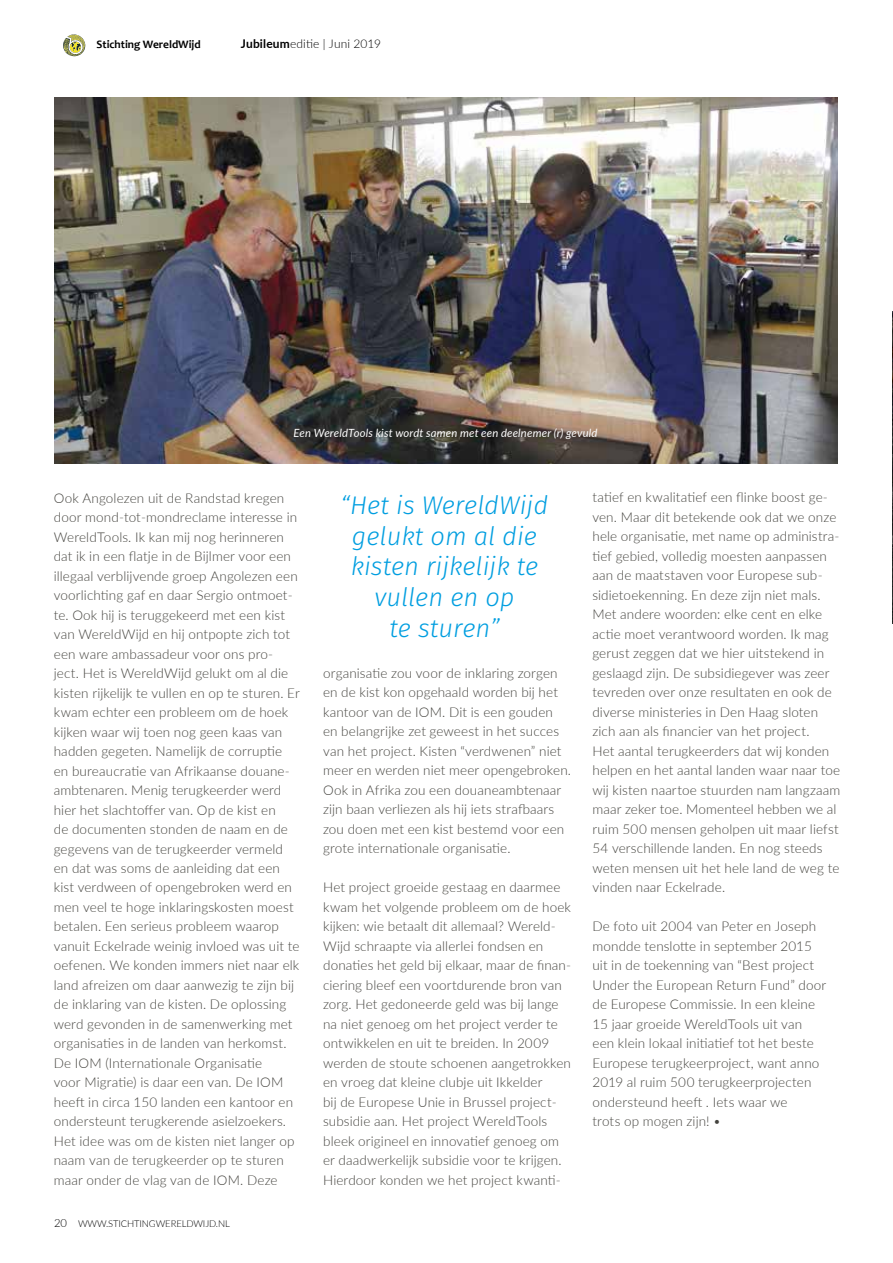
<style>
.page{position:relative;width:893px;height:1263px;background:#fff}
.page>*{position:absolute;margin:0;border:0;box-sizing:border-box;transform-origin:0 0}
.t1{font:italic 300 25.5px/30.6px "Fira Sans";color:#009ee0;text-align:center}
.t2{font:300 13.5px/19.5px "Lato";letter-spacing:.005em;color:#44433e}
.t3{font:300 12px "Lato";letter-spacing:.015em;color:#000}
.t4{font:700 11.4px "Candara";color:#000}
.t5{font:italic 11.25px "Lato";letter-spacing:.015em;color:#fff}
.t6{font:300 9.45px "Lato";letter-spacing:-.01em;color:#000}
.t7{font:700 6.15px "Candara";color:#000}
.s1{font-weight:700}
.s2{font-size:11.25px}
</style>
<div class="page">
<svg style="left:63px;top:34px;width:22px;height:23px"></svg>
<img style="left:54px;top:98px;width:783px;height:365px">
<img style="left:892px;top:312px;width:1px;height:312px">
<p class="t4" style="left:97px;top:37px;width:106px">Stichting WereldWijd</p>
<p class="t3" style="left:241px;top:36px;width:142px"><span class="s1">Jubileum</span>editie | Juni 2019</p>
<p class="t7" style="left:88px;top:43px;width:25px">Stichting</p>
<p class="t5" style="left:294px;top:424px;width:305px">Een WereldTools kist wordt samen met een deelnemer (r) gevuld</p>
<p class="t2" style="left:54px;top:487px;width:248px">Ook Angolezen uit de Randstad kregen door mond-tot-mondreclame interesse in WereldTools. Ik kan mij nog herinneren dat ik in een flatje in de Bijlmer voor een illegaal verblijvende groep Angolezen een voorlichting gaf en daar Sergio ontmoet&shy;te. Ook hij is teruggekeerd met een kist van WereldWijd en hij ontpopte zich tot een ware ambassadeur voor ons pro&shy;ject. Het is WereldWijd gelukt om al die kisten rijkelijk te vullen en op te sturen. Er kwam echter een probleem om de hoek kijken waar wij toen nog geen kaas van hadden gegeten. Namelijk de corruptie en bureaucratie van Afrikaanse douane&shy;ambtenaren. Menig terugkeerder werd hier het slachtoffer van. Op de kist en<br>de documenten stonden de naam en de gegevens van de terugkeerder vermeld en dat was soms de aanleiding dat een kist verdween of opengebroken werd en men veel te hoge inklaringskosten moest betalen. Een serieus probleem waarop vanuit Eckelrade weinig invloed was uit te oefenen. We konden immers niet naar elk land afreizen om daar aanwezig te zijn bij de inklaring van de kisten. De oplossing werd gevonden in de samenwerking met organisaties in de landen van herkomst.<br>De IOM (Internationale Organisatie<br>voor Migratie) is daar een van. De IOM heeft in circa 150 landen een kantoor en ondersteunt terugkerende asielzoekers.<br>Het idee was om de kisten niet langer op naam van de terugkeerder op te sturen maar onder de vlag van de IOM. Deze</p>
<p class="t6" style="left:54px;top:1217px;width:177px"><span class="s2">20</span> WWW.STICHTINGWERELDWIJD.NL</p>
<h1 class="t1" style="left:341px;top:490px;width:209px">“Het is WereldWijd gelukt om al die kisten rijkelijk te vullen en op<br>te sturen”</h1>
<p class="t2" style="left:323px;top:663px;width:249px">organisatie zou voor de inklaring zorgen en de kist kon opgehaald worden bij het kantoor van de IOM. Dit is een gouden<br>en belangrijke zet geweest in het succes van het project. Kisten “verdwenen” niet meer en werden niet meer opengebroken.<br>Ook in Afrika zou een douaneambtenaar zijn baan verliezen als hij iets strafbaars zou doen met een kist bestemd voor een grote internationale organisatie.</p>
<p class="t2" style="left:323px;top:877px;width:250px">Het project groeide gestaag en daarmee kwam het volgende probleem om de hoek kijken: wie betaalt dit allemaal? Wereld-Wijd schraapte via allerlei fondsen en donaties het geld bij elkaar, maar de finan&shy;ciering bleef een voortdurende bron van zorg. Het gedoneerde geld was bij lange na niet genoeg om het project verder te ontwikkelen en uit te breiden. In 2009 werden de stoute schoenen aangetrokken en vroeg dat kleine clubje uit Ikkelder<br>bij de Europese Unie in Brussel project&shy;subsidie aan. Het project WereldTools bleek origineel en innovatief genoeg om er daadwerkelijk subsidie voor te krijgen.<br>Hierdoor konden we het project kwanti-</p>
<p class="t2" style="left:592px;top:487px;width:249px">tatief en kwalitatief een flinke boost ge&shy;ven. Maar dit betekende ook dat we onze hele organisatie, met name op administra&shy;tief gebied, volledig moesten aanpassen aan de maatstaven voor Europese sub&shy;sidietoekenning. En deze zijn niet mals.<br>Met andere woorden: elke cent en elke actie moet verantwoord worden. Ik mag gerust zeggen dat we hier uitstekend in geslaagd zijn. De subsidiegever was zeer tevreden over onze resultaten en ook de diverse ministeries in Den Haag sloten zich aan als financier van het project.<br>Het aantal terugkeerders dat wij konden helpen en het aantal landen waar naar toe wij kisten naartoe stuurden nam langzaam maar zeker toe. Momenteel hebben we al ruim 500 mensen geholpen uit maar liefst 54 verschillende landen. En nog steeds weten mensen uit het hele land de weg te vinden naar Eckelrade.</p>
<p class="t2" style="left:592px;top:916px;width:235px">De foto uit 2004 van Peter en Joseph mondde tenslotte in september 2015 uit in de toekenning van “Best project Under the European Return Fund” door de Europese Commissie. In een kleine 15 jaar groeide WereldTools uit van een klein lokaal initiatief tot het beste Europese terugkeerproject, want anno 2019 al ruim 500 terugkeerprojecten ondersteund heeft . Iets waar we<br>trots op mogen zijn! •</p>
</div>
